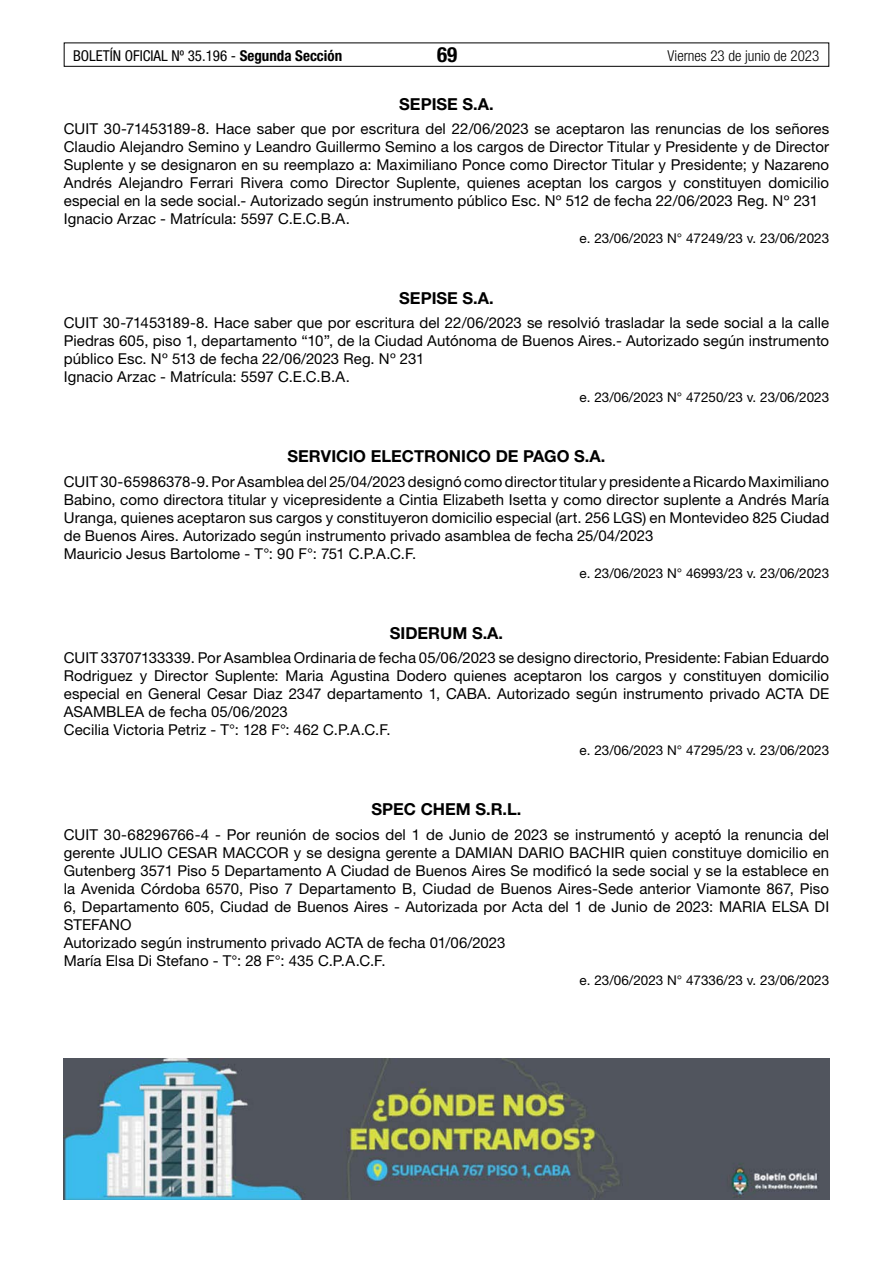
<style>
.page{position:relative;width:893px;height:1263px;background:#fff}
.page>*{position:absolute;margin:0;border:0;box-sizing:border-box;transform-origin:0 0}
.t1{font:700 condensed 21px "Helvetica Neue LT Std";color:#000}
.t2{font:700 16.5px "Helvetica Neue LT Std";color:#000}
.t3{font:15px/18px "Helvetica Neue LT Std";letter-spacing:.005em;color:#000}
.t4{font:condensed 15px "Helvetica Neue LT Std";color:#000}
.t5{font:300 condensed 15px "Helvetica Neue LT Std";color:#000}
.t6{font:13.5px "Helvetica Neue LT Std";color:#000}
.s1{font-weight:700}
</style>
<div class="page">
<div style="left:64px;top:43px;width:765px;height:24px;border:1px solid #000"></div>
<img style="left:64px;top:1059px;width:765px;height:140px">
<p class="t4" style="left:73px;top:47px;width:271px">BOLETÍN OFICIAL Nº 35.196 - <span class="s1">Segunda Sección</span></p>
<h1 class="t1" style="left:437px;top:42px;width:22px">69</h1>
<p class="t5" style="left:668px;top:47px;width:153px">Viernes 23 de junio de 2023</p>
<p class="t2" style="left:399px;top:93px;width:96px">SEPISE S.A.</p>
<p class="t3" style="left:64px;top:119px;width:767px">CUIT 30-71453189-8. Hace saber que por escritura del 22/06/2023 se aceptaron las renuncias de los señores Claudio Alejandro Semino y Leandro Guillermo Semino a los cargos de Director Titular y Presidente y de Director Suplente y se designaron en su reemplazo a: Maximiliano Ponce como Director Titular y Presidente; y Nazareno Andrés Alejandro Ferrari Rivera como Director Suplente, quienes aceptan los cargos y constituyen domicilio especial en la sede social.- Autorizado según instrumento público Esc. Nº 512 de fecha 22/06/2023 Reg. Nº 231<br>Ignacio Arzac - Matrícula: 5597 C.E.C.B.A.</p>
<p class="t6" style="left:580px;top:231px;width:251px">e. 23/06/2023 N° 47249/23 v. 23/06/2023</p>
<p class="t2" style="left:399px;top:288px;width:96px">SEPISE S.A.</p>
<p class="t3" style="left:64px;top:314px;width:767px">CUIT 30-71453189-8. Hace saber que por escritura del 22/06/2023 se resolvió trasladar la sede social a la calle Piedras 605, piso 1, departamento “10”, de la Ciudad Autónoma de Buenos Aires.- Autorizado según instrumento público Esc. Nº 513 de fecha 22/06/2023 Reg. Nº 231<br>Ignacio Arzac - Matrícula: 5597 C.E.C.B.A.</p>
<p class="t6" style="left:580px;top:389px;width:251px">e. 23/06/2023 N° 47250/23 v. 23/06/2023</p>
<p class="t2" style="left:288px;top:446px;width:319px">SERVICIO ELECTRONICO DE PAGO S.A.</p>
<p class="t3" style="left:64px;top:472px;width:767px">CUIT 30-65986378-9. Por Asamblea del 25/04/2023 designó como director titular y presidente a Ricardo Maximiliano Babino, como directora titular y vicepresidente a Cintia Elizabeth Isetta y como director suplente a Andrés María Uranga, quienes aceptaron sus cargos y constituyeron domicilio especial (art. 256 LGS) en Montevideo 825 Ciudad de Buenos Aires. Autorizado según instrumento privado asamblea de fecha 25/04/2023<br>Mauricio Jesus Bartolome - T°: 90 F°: 751 C.P.A.C.F.</p>
<p class="t6" style="left:580px;top:565px;width:251px">e. 23/06/2023 N° 46993/23 v. 23/06/2023</p>
<p class="t2" style="left:390px;top:623px;width:115px">SIDERUM S.A.</p>
<p class="t3" style="left:64px;top:649px;width:767px">CUIT 33707133339. Por Asamblea Ordinaria de fecha 05/06/2023 se designo directorio, Presidente: Fabian Eduardo Rodriguez y Director Suplente: Maria Agustina Dodero quienes aceptaron los cargos y constituyen domicilio especial en General Cesar Diaz 2347 departamento 1, CABA. Autorizado según instrumento privado ACTA DE ASAMBLEA de fecha 05/06/2023<br>Cecilia Victoria Petriz - T°: 128 F°: 462 C.P.A.C.F.</p>
<p class="t6" style="left:580px;top:742px;width:251px">e. 23/06/2023 N° 47295/23 v. 23/06/2023</p>
<p class="t2" style="left:371px;top:799px;width:152px">SPEC CHEM S.R.L.</p>
<p class="t3" style="left:64px;top:825px;width:767px">CUIT 30-68296766-4 - Por reunión de socios del 1 de Junio de 2023 se instrumentó y aceptó la renuncia del gerente JULIO CESAR MACCOR y se designa gerente a DAMIAN DARIO BACHIR quien constituye domicilio en Gutenberg 3571 Piso 5 Departamento A Ciudad de Buenos Aires Se modificó la sede social y se la establece en la Avenida Córdoba 6570, Piso 7 Departamento B, Ciudad de Buenos Aires-Sede anterior Viamonte 867, Piso 6, Departamento 605, Ciudad de Buenos Aires - Autorizada por Acta del 1 de Junio de 2023: MARIA ELSA DI STEFANO<br>Autorizado según instrumento privado ACTA de fecha 01/06/2023<br>María Elsa Di Stefano - T°: 28 F°: 435 C.P.A.C.F.</p>
<p class="t6" style="left:580px;top:972px;width:251px">e. 23/06/2023 N° 47336/23 v. 23/06/2023</p>
</div>
